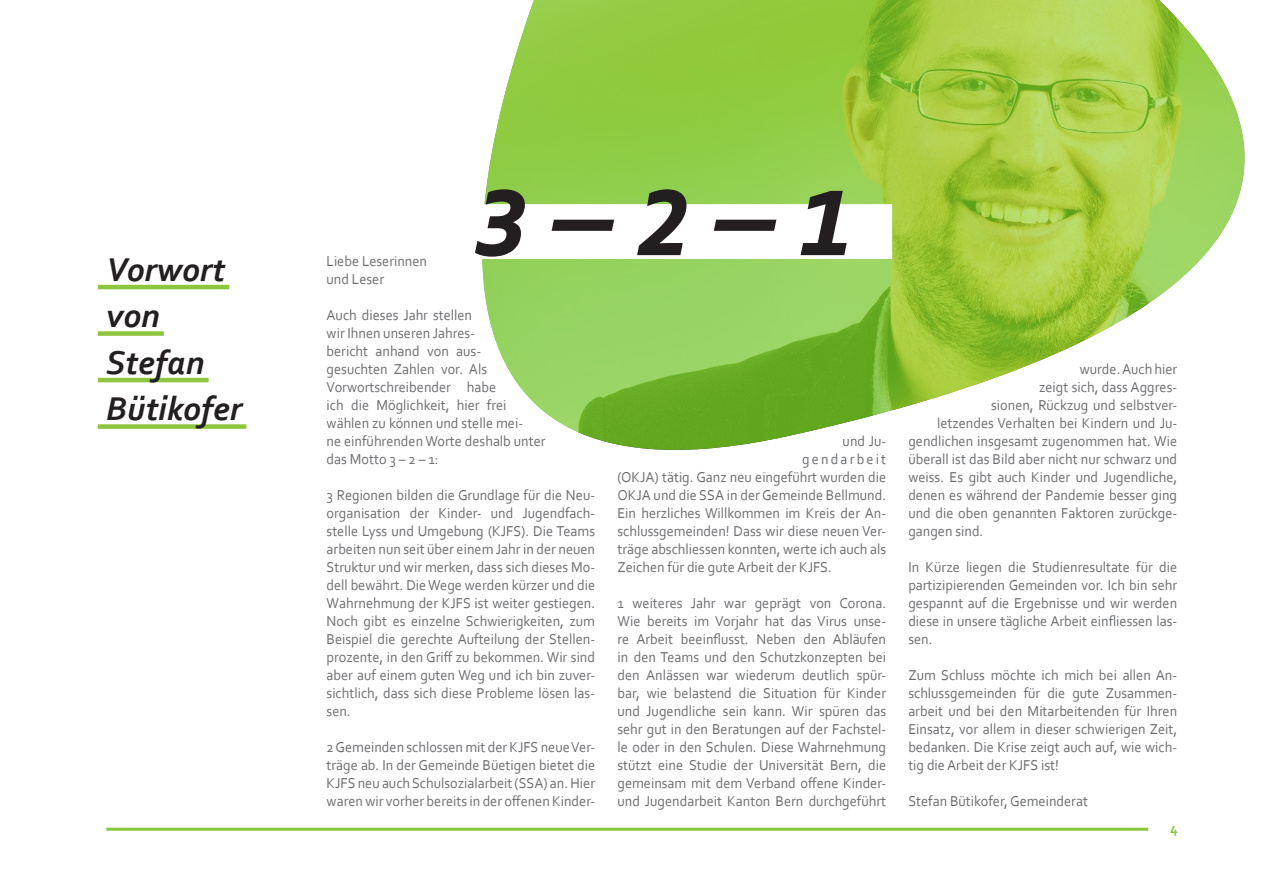
<style>
.page{position:relative;width:1263px;height:893px;background:#fff}
.page>*{position:absolute;margin:0;border:0;box-sizing:border-box;transform-origin:0 0}
.t1{font:italic 700 123.45px "Corbel";color:#231f20}
.t2{font:italic 700 34.5px/46.5px "Corbel";color:#231f20}
.t3{font:15px/18px "Corbel";color:#6c6d70;text-align:justify;scale:.95 1}
.t4{font:15px "Corbel";letter-spacing:.15em;color:#6c6d70;scale:.95 1}
.t5{font:700 15px "Corbel";color:#8bc63e}
</style>
<div class="page">
<hr style="left:106px;top:828px;width:1042px;height:3px;background:#8bc63e">
<hr style="left:98px;top:285px;width:131px;height:4px;background:#8bc63e">
<div style="left:98px;top:331px;width:66px;height:5px;background:#8bc63e"></div>
<hr style="left:98px;top:378px;width:111px;height:4px;background:#8bc63e">
<div style="left:98px;top:424px;width:148px;height:5px;background:#8bc63e"></div>
<img style="left:482px;top:0;width:763px;height:450px">
<div style="left:461px;top:204px;width:431px;height:55px;background:#fff"></div>
<svg style="left:482px;top:188px;width:43px;height:17px"></svg>
<svg style="left:637px;top:188px;width:49px;height:17px"></svg>
<svg style="left:801px;top:190px;width:46px;height:15px"></svg>
<h2 class="t2" style="left:106px;top:245px;width:137px">Vorwort von<br>Stefan<br>Bütikofer</h2>
<h1 class="t1" style="left:553px;top:138px;width:224px">– –</h1>
<p class="t3" style="left:327px;top:251px;width:107px">Liebe Leserinnen und Leser</p>
<p class="t3" style="left:327px;top:305px;width:232px;text-align:left">Auch dieses Jahr stellen<br>wir Ihnen unseren Jahres-<br>bericht anhand von aus&shy;gesuchten Zahlen vor. Als<br>Vorwortschreibender habe<br>ich die Möglichkeit, hier frei wählen zu können und stelle mei-<br>ne einführenden Worte deshalb unter das Motto 3 – 2 – 1:</p>
<p class="t3" style="left:327px;top:485px;width:284px">3 Regionen bilden die Grundlage für die Neu&shy;organisation der Kinder- und Jugendfach&shy;stelle Lyss und Umgebung (KJFS). Die Teams arbeiten nun seit über einem Jahr in der neuen Struktur und wir merken, dass sich dieses Mo&shy;dell bewährt. Die Wege werden kürzer und die Wahrnehmung der KJFS ist weiter gestiegen.<br>Noch gibt es einzelne Schwierigkeiten, zum Beispiel die gerechte Aufteilung der Stellen&shy;prozente, in den Griff zu bekommen. Wir sind aber auf einem guten Weg und ich bin zuver&shy;sichtlich, dass sich diese Probleme lösen las&shy;sen.</p>
<p class="t3" style="left:327px;top:737px;width:284px">2 Gemeinden schlossen mit der KJFS neue Ver&shy;träge ab. In der Gemeinde Büetigen bietet die KJFS neu auch Schulsozialarbeit (SSA) an. Hier waren wir vorher bereits in der offenen Kinder-</p>
<p class="t3" style="left:843px;top:431px;width:47px">und Ju-</p>
<p class="t4" style="left:802px;top:449px;width:90px">gendarbeit</p>
<p class="t3" style="left:617px;top:467px;width:284px">(OKJA) tätig. Ganz neu eingeführt wurden die</p>
<p class="t3" style="left:617px;top:485px;width:284px">OKJA und die SSA in der Gemeinde Bellmund.</p>
<p class="t3" style="left:617px;top:503px;width:284px">Ein herzliches Willkommen im Kreis der An-</p>
<p class="t3" style="left:617px;top:521px;width:284px">schlussgemeinden! Dass wir diese neuen Ver-</p>
<p class="t3" style="left:617px;top:539px;width:284px">träge abschliessen konnten, werte ich auch als</p>
<p class="t3" style="left:617px;top:557px;width:227px">Zeichen für die gute Arbeit der KJFS.</p>
<p class="t3" style="left:617px;top:593px;width:284px">1 weiteres Jahr war geprägt von Corona.<br>Wie bereits im Vorjahr hat das Virus unse&shy;re Arbeit beeinflusst. Neben den Abläufen in den Teams und den Schutzkonzepten bei den Anlässen war wiederum deutlich spür&shy;bar, wie belastend die Situation für Kinder und Jugendliche sein kann. Wir spüren das sehr gut in den Beratungen auf der Fachstel&shy;le oder in den Schulen. Diese Wahrnehmung stützt eine Studie der Universität Bern, die gemeinsam mit dem Verband offene Kinder&shy;und Jugendarbeit Kanton Bern durchgeführt</p>
<p class="t3" style="left:1080px;top:359px;width:104px">wurde. Auch hier</p>
<p class="t3" style="left:1039px;top:377px;width:147px">zeigt sich, dass Aggres-</p>
<p class="t3" style="left:991px;top:395px;width:197px">sionen, Rückzug und selbstver-</p>
<p class="t3" style="left:937px;top:413px;width:254px">letzendes Verhalten bei Kindern und Ju-</p>
<p class="t3" style="left:908px;top:431px;width:284px">gendlichen insgesamt zugenommen hat. Wie</p>
<p class="t3" style="left:908px;top:449px;width:284px">überall ist das Bild aber nicht nur schwarz und</p>
<p class="t3" style="left:908px;top:467px;width:285px">weiss. Es gibt auch Kinder und Jugendliche,</p>
<p class="t3" style="left:908px;top:485px;width:284px">denen es während der Pandemie besser ging</p>
<p class="t3" style="left:908px;top:503px;width:284px">und die oben genannten Faktoren zurückge-</p>
<p class="t3" style="left:908px;top:521px;width:81px">gangen sind.</p>
<p class="t3" style="left:908px;top:557px;width:284px">In Kürze liegen die Studienresultate für die partizipierenden Gemeinden vor. Ich bin sehr gespannt auf die Ergebnisse und wir werden diese in unsere tägliche Arbeit einfliessen las&shy;sen.</p>
<p class="t3" style="left:908px;top:665px;width:284px">Zum Schluss möchte ich mich bei allen An&shy;schlussgemeinden für die gute Zusammen&shy;arbeit und bei den Mitarbeitenden für Ihren Einsatz, vor allem in dieser schwierigen Zeit, bedanken. Die Krise zeigt auch auf, wie wich&shy;tig die Arbeit der KJFS ist!</p>
<p class="t3" style="left:908px;top:791px;width:191px">Stefan Bütikofer, Gemeinderat</p>
<p class="t5" style="left:1170px;top:819px;width:9px">4</p>
</div>
